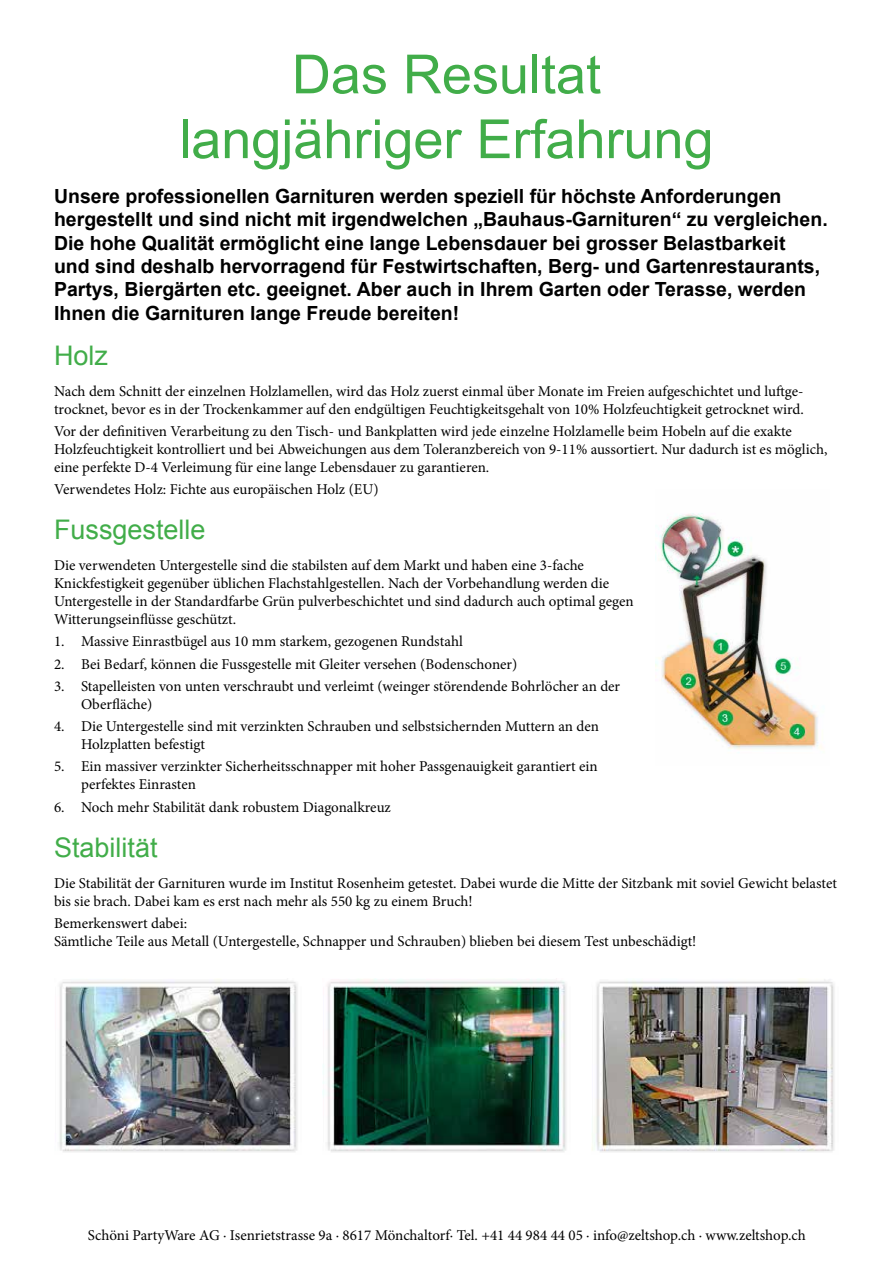
<style>
.page{position:relative;width:893px;height:1263px;background:#fff}
.page>*{position:absolute;margin:0;border:0;box-sizing:border-box;transform-origin:0 0}
.t1{font:54px/64.8px "Arial";color:#41ad49;text-align:center}
.t2{font:27px "Arial";color:#41ad49}
.t3{font:700 19.5px/23.4px "Arial";color:#000}
.t4{font:15px/18px "Minion Pro";color:#000}
</style>
<div class="page">
<img style="left:656px;top:513px;width:166px;height:240px">
<img style="left:59px;top:979px;width:239px;height:173px">
<img style="left:323px;top:978px;width:243px;height:174px">
<img style="left:592px;top:978px;width:243px;height:174px">
<h1 class="t1" style="left:179px;top:43px;width:536px">Das Resultat langjähriger Erfahrung</h1>
<p class="t3" style="left:54px;top:185px;width:775px">Unsere professionellen Garnituren werden speziell für höchste Anforderungen hergestellt und sind nicht mit irgendwelchen „Bauhaus-Garnituren“ zu vergleichen.<br>Die hohe Qualität ermöglicht eine lange Lebensdauer bei grosser Belastbarkeit<br>und sind deshalb hervorragend für Festwirtschaften, Berg- und Gartenrestaurants, Partys, Biergärten etc. geeignet. Aber auch in Ihrem Garten oder Terasse, werden Ihnen die Garnituren lange Freude bereiten!</p>
<h2 class="t2" style="left:54px;top:338px;width:55px">Holz</h2>
<p class="t4" style="left:54px;top:382px;width:751px">Nach dem Schnitt der einzelnen Holzlamellen, wird das Holz zuerst einmal über Monate im Freien aufgeschichtet und luftge&shy;trocknet, bevor es in der Trockenkammer auf den endgültigen Feuchtigkeitsgehalt von 10% Holzfeuchtigkeit getrocknet wird.</p>
<p class="t4" style="left:54px;top:422px;width:775px">Vor der definitiven Verarbeitung zu den Tisch- und Bankplatten wird jede einzelne Holzlamelle beim Hobeln auf die exakte<br>Holzfeuchtigkeit kontrolliert und bei Abweichungen aus dem Toleranzbereich von 9-11% aussortiert. Nur dadurch ist es möglich, eine perfekte D-4 Verleimung für eine lange Lebensdauer zu garantieren.</p>
<p class="t4" style="left:54px;top:480px;width:326px">Verwendetes Holz: Fichte aus europäischen Holz (EU)</p>
<h2 class="t2" style="left:54px;top:512px;width:153px">Fussgestelle</h2>
<p class="t4" style="left:54px;top:556px;width:581px">Die verwendeten Untergestelle sind die stabilsten auf dem Markt und haben eine 3-fache Knickfestigkeit gegenüber üblichen Flachstahlgestellen. Nach der Vorbehandlung werden die Untergestelle in der Standardfarbe Grün pulverbeschichtet und sind dadurch auch optimal gegen Witterungseinflüsse geschützt.</p>
<p class="t4" style="left:54px;top:633px;width:410px">1. Massive Einrastbügel aus 10 mm starkem, gezogenen Rundstahl</p>
<p class="t4" style="left:54px;top:655px;width:465px">2. Bei Bedarf, können die Fussgestelle mit Gleiter versehen (Bodenschoner)</p>
<p class="t4" style="left:81px;top:677px;width:541px;text-indent:-27px">3. Stapelleisten von unten verschraubt und verleimt (weinger störendende Bohrlöcher an der<br>Oberfläche)</p>
<p class="t4" style="left:81px;top:717px;width:519px;text-indent:-27px">4. Die Untergestelle sind mit verzinkten Schrauben und selbstsichernden Muttern an den<br>Holzplatten befestigt</p>
<p class="t4" style="left:81px;top:758px;width:518px;text-indent:-27px">5. Ein massiver verzinkter Sicherheitsschnapper mit hoher Passgenauigkeit garantiert ein perfektes Einrasten</p>
<p class="t4" style="left:54px;top:798px;width:338px">6. Noch mehr Stabilität dank robustem Diagonalkreuz</p>
<h2 class="t2" style="left:54px;top:830px;width:105px">Stabilität</h2>
<p class="t4" style="left:54px;top:874px;width:784px">Die Stabilität der Garnituren wurde im Institut Rosenheim getestet. Dabei wurde die Mitte der Sitzbank mit soviel Gewicht belastet bis sie brach. Dabei kam es erst nach mehr als 550 kg zu einem Bruch!</p>
<p class="t4" style="left:54px;top:914px;width:644px">Bemerkenswert dabei:<br>Sämtliche Teile aus Metall (Untergestelle, Schnapper und Schrauben) blieben bei diesem Test unbeschädigt!</p>
<p class="t4" style="left:88px;top:1226px;width:719px">Schöni PartyWare AG · Isenrietstrasse 9a · 8617 Mönchaltorf· Tel. +41 44 984 44 05 · info@zeltshop.ch · www.zeltshop.ch</p>
</div>
